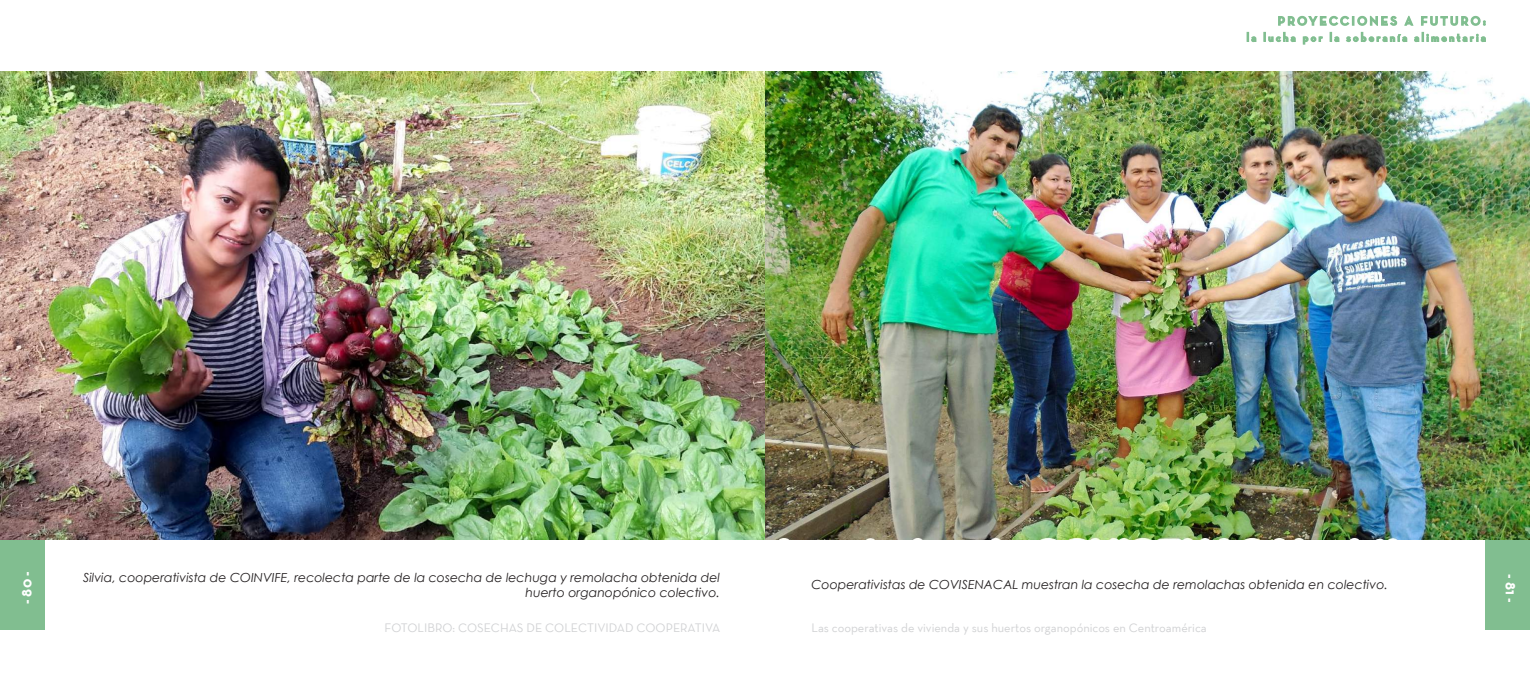
<style>
.page{position:relative;width:1530px;height:675px;background:#fff}
.page>*{position:absolute;margin:0;border:0;box-sizing:border-box;transform-origin:0 0}
.t1{font:700 15px "Neutra Text";color:#fff}
.t2{font:italic 12.5px/15px "Century Gothic";color:#231f20;text-align:right}
.t3{font:12.5px "Neutra Text";color:#d1d2d4}
</style>
<div class="page">
<div style="left:0;top:539px;width:45px;height:91px;background:#81be90"></div>
<svg style="left:1247px;top:32px;width:10px;height:11px"></svg>
<svg style="left:1263px;top:15px;width:223px;height:30px"></svg>
<div style="left:1485px;top:540px;width:45px;height:90px;background:#81be90"></div>
<img style="left:0;top:71px;width:1530px;height:469px">
<p class="t1" style="left:17px;top:604px;width:35px;rotate:-90deg">- 80 -</p>
<p class="t1" style="left:1520px;top:574px;width:30px;rotate:90deg">- 81 -</p>
<p class="t3" style="left:385px;top:621px;width:337px">FOTOLIBRO: COSECHAS DE COLECTIVIDAD COOPERATIVA</p>
<p class="t3" style="left:811px;top:621px;width:397px">Las cooperativas de vivienda y sus huertos organopónicos en Centroamérica</p>
<p class="t2" style="left:83px;top:570px;width:638px">Silvia, cooperativista de COINVIFE, recolecta parte de la cosecha de lechuga y remolacha obtenida del huerto organopónico colectivo.</p>
<p class="t2" style="left:811px;top:577px;width:578px">Cooperativistas de COVISENACAL muestran la cosecha de remolachas obtenida en colectivo.</p>
</div>
